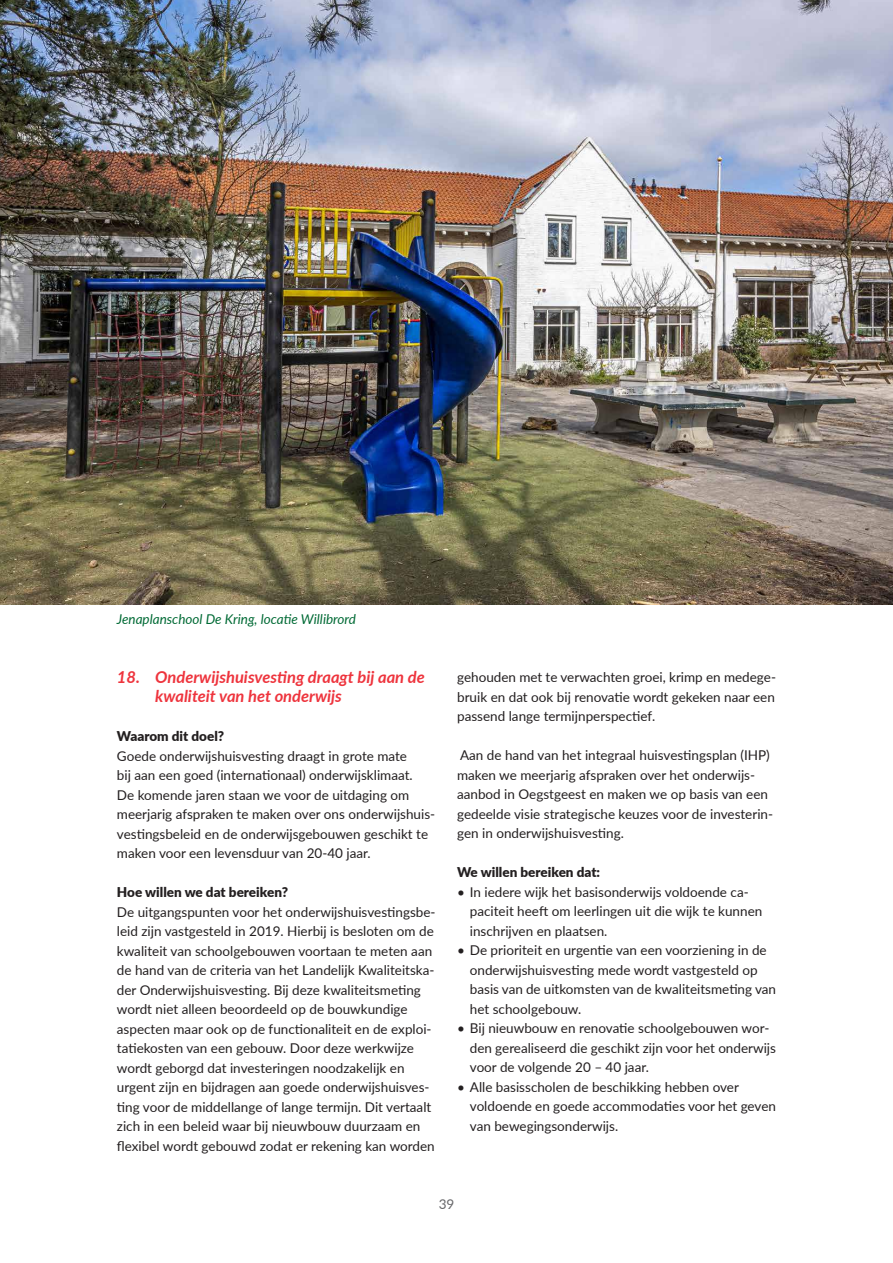
<style>
.page{position:relative;width:893px;height:1263px;background:#fff}
.page>*{position:absolute;margin:0;border:0;box-sizing:border-box;transform-origin:0 0}
.t1{font:italic 700 16.5px/19.5px "Lato";color:#ee343d}
.t2{font:13.5px/19.5px "Lato";color:#231f20}
.t3{font:900 13.5px "Lato";color:#231f20}
.t4{font:italic 13.5px "Lato";color:#006a35}
.t5{font:13.5px "Lato";color:#67676a}
</style>
<div class="page">
<img style="left:0;top:0;width:893px;height:604px">
<p class="t4" style="left:117px;top:609px;width:241px">Jenaplanschool De Kring, locatie Willibrord</p>
<p class="t1" style="left:155px;top:666px;width:271px;text-indent:-38px">18. Onderwijshuisvesting draagt bij aan de kwaliteit van het onderwijs</p>
<p class="t3" style="left:117px;top:726px;width:109px">Waarom dit doel?</p>
<p class="t2" style="left:117px;top:745px;width:320px">Goede onderwijshuisvesting draagt in grote mate<br>bij aan een goed (internationaal) onderwijsklimaat.<br>De komende jaren staan we voor de uitdaging om meerjarig afspraken te maken over ons onderwijshuis&shy;vestingsbeleid en de onderwijsgebouwen geschikt te maken voor een levensduur van 20-40 jaar.</p>
<p class="t3" style="left:117px;top:882px;width:173px">Hoe willen we dat bereiken?</p>
<p class="t2" style="left:117px;top:901px;width:320px">De uitgangspunten voor het onderwijshuisvestingsbe&shy;leid zijn vastgesteld in 2019. Hierbij is besloten om de kwaliteit van schoolgebouwen voortaan te meten aan de hand van de criteria van het Landelijk Kwaliteitska&shy;der Onderwijshuisvesting. Bij deze kwaliteitsmeting wordt niet alleen beoordeeld op de bouwkundige aspecten maar ook op de functionaliteit en de exploi&shy;tatiekosten van een gebouw. Door deze werkwijze wordt geborgd dat investeringen noodzakelijk en urgent zijn en bijdragen aan goede onderwijshuisves&shy;ting voor de middellange of lange termijn. Dit vertaalt zich in een beleid waar bij nieuwbouw duurzaam en flexibel wordt gebouwd zodat er rekening kan worden</p>
<p class="t2" style="left:457px;top:667px;width:320px;text-align:justify">gehouden met te verwachten groei, krimp en medege&shy;bruik en dat ook bij renovatie wordt gekeken naar een passend lange termijnperspectief.</p>
<p class="t2" style="left:457px;top:745px;width:317px">Aan de hand van het integraal huisvestingsplan (IHP) maken we meerjarig afspraken over het onderwijs&shy;aanbod in Oegstgeest en maken we op basis van een gedeelde visie strategische keuzes voor de investerin&shy;gen in onderwijshuisvesting.</p>
<p class="t3" style="left:457px;top:862px;width:145px">We willen bereiken dat:</p>
<p class="t2" style="left:470px;top:882px;width:294px;text-indent:-13px">• In iedere wijk het basisonderwijs voldoende ca&shy;paciteit heeft om leerlingen uit die wijk te kunnen inschrijven en plaatsen.</p>
<p class="t2" style="left:470px;top:940px;width:308px;text-indent:-13px">• De prioriteit en urgentie van een voorziening in de onderwijshuisvesting mede wordt vastgesteld op basis van de uitkomsten van de kwaliteitsmeting van het schoolgebouw.</p>
<p class="t2" style="left:470px;top:1018px;width:308px;text-indent:-13px">• Bij nieuwbouw en renovatie schoolgebouwen wor&shy;den gerealiseerd die geschikt zijn voor het onderwijs voor de volgende 20 – 40 jaar.</p>
<p class="t2" style="left:470px;top:1077px;width:308px;text-indent:-13px">• Alle basisscholen de beschikking hebben over voldoende en goede accommodaties voor het geven van bewegingsonderwijs.</p>
<p class="t5" style="left:439px;top:1194px;width:17px">39</p>
</div>
